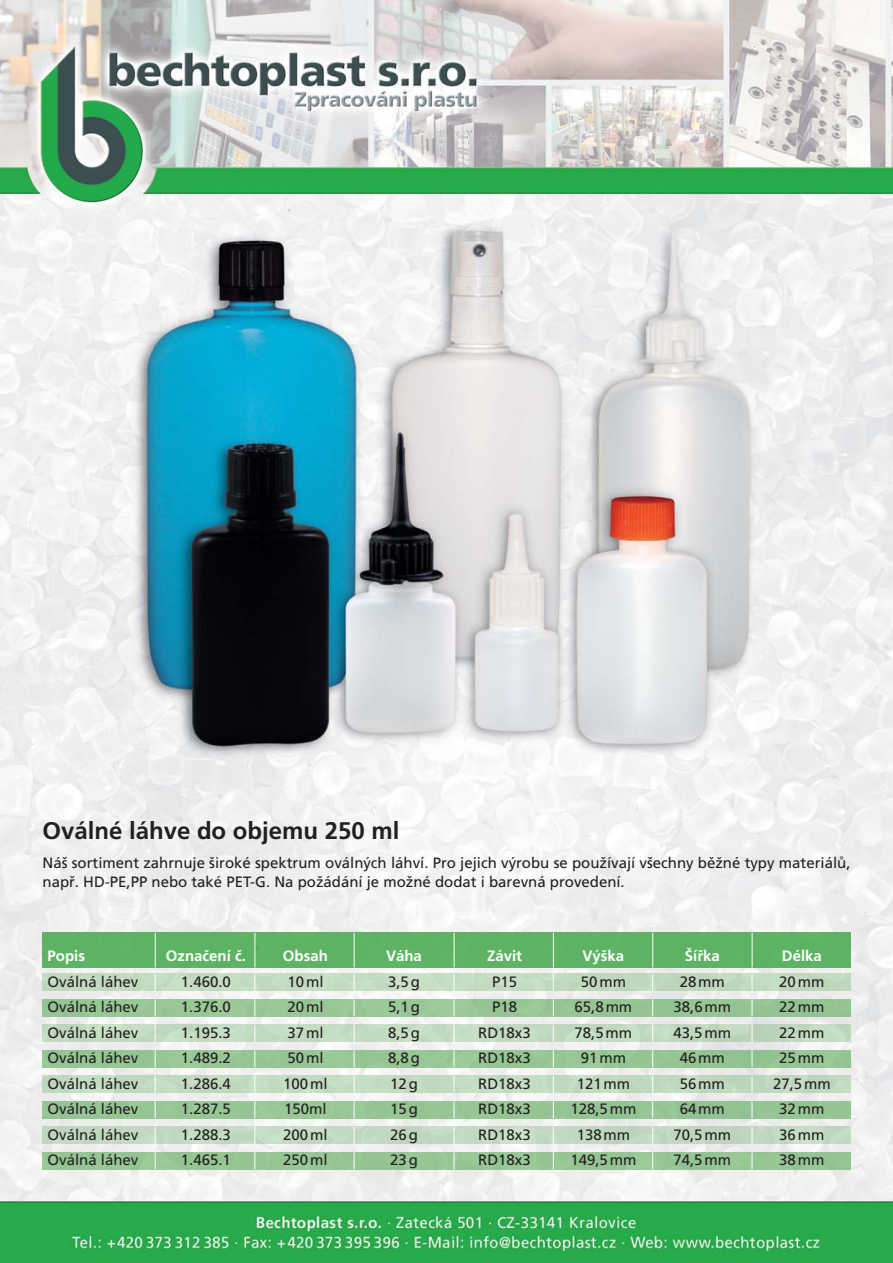
<style>
.page{position:relative;width:893px;height:1263px;background:#fff}
.page>*{position:absolute;margin:0;border:0;box-sizing:border-box;transform-origin:0 0}
.t1{font:700 24px "Frutiger CE";color:#231f20}
.t2{font:15px/19.5px "Frutiger CE";color:#231f20}
.t3{font:700 15px "Frutiger CE";color:#fff}
</style>
<div class="page">
<img style="left:0;top:0;width:893px;height:1263px">
<div style="left:43px;top:933px;width:807px;height:34px;background:#5db363"></div>
<div style="left:43px;top:974px;width:807px;height:17px;background:#c3dbc0"></div>
<div style="left:43px;top:999px;width:807px;height:17px;background:#96c694"></div>
<img style="left:43px;top:1025px;width:807px;height:17px">
<div style="left:43px;top:1050px;width:807px;height:17px;background:#95c693"></div>
<div style="left:43px;top:1076px;width:807px;height:17px;background:#c2dabf"></div>
<div style="left:43px;top:1101px;width:807px;height:17px;background:#94c593"></div>
<img style="left:43px;top:1127px;width:807px;height:17px">
<div style="left:43px;top:1152px;width:807px;height:17px;background:#95c693"></div>
<hr style="left:155px;top:933px;width:1px;height:34px;background:#fff">
<svg style="left:155px;top:974px;width:1px;height:17px"></svg>
<hr style="left:255px;top:933px;width:1px;height:34px;background:#fff">
<svg style="left:254px;top:974px;width:1px;height:17px"></svg>
<hr style="left:354px;top:933px;width:1px;height:34px;background:#fff">
<svg style="left:354px;top:974px;width:1px;height:17px"></svg>
<hr style="left:454px;top:933px;width:1px;height:34px;background:#fff">
<svg style="left:454px;top:974px;width:1px;height:17px"></svg>
<hr style="left:553px;top:933px;width:1px;height:34px;background:#fff">
<svg style="left:553px;top:974px;width:1px;height:17px"></svg>
<hr style="left:652px;top:933px;width:1px;height:34px;background:#fff">
<svg style="left:652px;top:974px;width:1px;height:17px"></svg>
<hr style="left:752px;top:933px;width:1px;height:34px;background:#fff">
<svg style="left:752px;top:974px;width:1px;height:17px"></svg>
<svg style="left:155px;top:999px;width:1px;height:17px"></svg>
<svg style="left:254px;top:999px;width:1px;height:17px"></svg>
<svg style="left:354px;top:999px;width:1px;height:17px"></svg>
<svg style="left:454px;top:999px;width:1px;height:17px"></svg>
<svg style="left:553px;top:999px;width:1px;height:17px"></svg>
<svg style="left:652px;top:999px;width:1px;height:17px"></svg>
<svg style="left:752px;top:999px;width:1px;height:17px"></svg>
<svg style="left:155px;top:1025px;width:1px;height:17px"></svg>
<svg style="left:254px;top:1025px;width:1px;height:17px"></svg>
<svg style="left:354px;top:1025px;width:1px;height:17px"></svg>
<svg style="left:454px;top:1025px;width:1px;height:17px"></svg>
<svg style="left:553px;top:1025px;width:1px;height:17px"></svg>
<svg style="left:652px;top:1025px;width:1px;height:17px"></svg>
<svg style="left:752px;top:1025px;width:1px;height:17px"></svg>
<svg style="left:155px;top:1050px;width:1px;height:17px"></svg>
<svg style="left:254px;top:1050px;width:1px;height:17px"></svg>
<svg style="left:354px;top:1050px;width:1px;height:17px"></svg>
<svg style="left:454px;top:1050px;width:1px;height:17px"></svg>
<svg style="left:553px;top:1050px;width:1px;height:17px"></svg>
<svg style="left:652px;top:1050px;width:1px;height:17px"></svg>
<svg style="left:752px;top:1050px;width:1px;height:17px"></svg>
<svg style="left:155px;top:1076px;width:1px;height:17px"></svg>
<svg style="left:254px;top:1076px;width:1px;height:17px"></svg>
<svg style="left:354px;top:1076px;width:1px;height:17px"></svg>
<svg style="left:454px;top:1076px;width:1px;height:17px"></svg>
<svg style="left:553px;top:1076px;width:1px;height:17px"></svg>
<svg style="left:652px;top:1076px;width:1px;height:17px"></svg>
<svg style="left:752px;top:1076px;width:1px;height:17px"></svg>
<svg style="left:155px;top:1101px;width:1px;height:17px"></svg>
<svg style="left:254px;top:1101px;width:1px;height:17px"></svg>
<svg style="left:354px;top:1101px;width:1px;height:17px"></svg>
<svg style="left:454px;top:1101px;width:1px;height:17px"></svg>
<svg style="left:553px;top:1101px;width:1px;height:17px"></svg>
<svg style="left:652px;top:1101px;width:1px;height:17px"></svg>
<svg style="left:752px;top:1101px;width:1px;height:17px"></svg>
<svg style="left:155px;top:1127px;width:1px;height:17px"></svg>
<svg style="left:254px;top:1127px;width:1px;height:17px"></svg>
<svg style="left:354px;top:1127px;width:1px;height:17px"></svg>
<svg style="left:454px;top:1127px;width:1px;height:17px"></svg>
<svg style="left:553px;top:1127px;width:1px;height:17px"></svg>
<svg style="left:652px;top:1127px;width:1px;height:17px"></svg>
<svg style="left:752px;top:1127px;width:1px;height:17px"></svg>
<svg style="left:155px;top:1152px;width:1px;height:17px"></svg>
<svg style="left:254px;top:1152px;width:1px;height:17px"></svg>
<svg style="left:354px;top:1152px;width:1px;height:17px"></svg>
<svg style="left:454px;top:1152px;width:1px;height:17px"></svg>
<svg style="left:553px;top:1152px;width:1px;height:17px"></svg>
<svg style="left:652px;top:1152px;width:1px;height:17px"></svg>
<svg style="left:752px;top:1152px;width:1px;height:17px"></svg>
<h1 class="t1" style="left:43px;top:819px;width:358px">Oválné láhve do objemu 250 ml</h1>
<p class="t2" style="left:43px;top:854px;width:809px">Náš sortiment zahrnuje široké spektrum oválných láhví. Pro jejich výrobu se používají všechny běžné typy materiálů, např. HD-PE,PP nebo také PET-G. Na požádání je možné dodat i barevná provedení.</p>
<p class="t3" style="left:48px;top:949px;width:39px">Popis</p>
<p class="t3" style="left:166px;top:949px;width:81px">Označení č.</p>
<p class="t3" style="left:283px;top:949px;width:46px">Obsah</p>
<p class="t3" style="left:386px;top:949px;width:37px">Váha</p>
<p class="t3" style="left:487px;top:949px;width:36px">Závit</p>
<p class="t3" style="left:583px;top:949px;width:43px">Výška</p>
<p class="t3" style="left:685px;top:949px;width:36px">Šířka</p>
<p class="t3" style="left:782px;top:949px;width:41px">Délka</p>
<p class="t2" style="left:48px;top:973px;width:92px">Oválná láhev</p>
<p class="t2" style="left:181px;top:973px;width:51px">1.460.0</p>
<p class="t2" style="left:287px;top:973px;width:38px">10ml</p>
<p class="t2" style="left:388px;top:973px;width:33px">3,5g</p>
<p class="t2" style="left:492px;top:973px;width:26px">P15</p>
<p class="t2" style="left:581px;top:973px;width:47px">50mm</p>
<p class="t2" style="left:680px;top:973px;width:47px">28mm</p>
<p class="t2" style="left:779px;top:973px;width:47px">20mm</p>
<p class="t2" style="left:48px;top:999px;width:92px">Oválná láhev</p>
<p class="t2" style="left:181px;top:999px;width:51px">1.376.0</p>
<p class="t2" style="left:287px;top:999px;width:38px">20ml</p>
<p class="t2" style="left:388px;top:999px;width:33px">5,1g</p>
<p class="t2" style="left:492px;top:999px;width:26px">P18</p>
<p class="t2" style="left:575px;top:999px;width:59px">65,8mm</p>
<p class="t2" style="left:673px;top:999px;width:59px">38,6mm</p>
<p class="t2" style="left:779px;top:999px;width:47px">22mm</p>
<p class="t2" style="left:48px;top:1024px;width:92px">Oválná láhev</p>
<p class="t2" style="left:181px;top:1024px;width:51px">1.195.3</p>
<p class="t2" style="left:287px;top:1024px;width:38px">37ml</p>
<p class="t2" style="left:388px;top:1024px;width:33px">8,5g</p>
<p class="t2" style="left:478px;top:1024px;width:54px">RD18x3</p>
<p class="t2" style="left:575px;top:1024px;width:59px">78,5mm</p>
<p class="t2" style="left:673px;top:1024px;width:59px">43,5mm</p>
<p class="t2" style="left:779px;top:1024px;width:47px">22mm</p>
<p class="t2" style="left:48px;top:1050px;width:92px">Oválná láhev</p>
<p class="t2" style="left:181px;top:1050px;width:51px">1.489.2</p>
<p class="t2" style="left:287px;top:1050px;width:38px">50ml</p>
<p class="t2" style="left:388px;top:1050px;width:33px">8,8g</p>
<p class="t2" style="left:478px;top:1050px;width:54px">RD18x3</p>
<p class="t2" style="left:581px;top:1050px;width:47px">91mm</p>
<p class="t2" style="left:680px;top:1050px;width:47px">46mm</p>
<p class="t2" style="left:779px;top:1050px;width:47px">25mm</p>
<p class="t2" style="left:48px;top:1075px;width:92px">Oválná láhev</p>
<p class="t2" style="left:181px;top:1075px;width:51px">1.286.4</p>
<p class="t2" style="left:283px;top:1075px;width:46px">100ml</p>
<p class="t2" style="left:390px;top:1075px;width:29px">12g</p>
<p class="t2" style="left:478px;top:1075px;width:54px">RD18x3</p>
<p class="t2" style="left:577px;top:1075px;width:55px">121mm</p>
<p class="t2" style="left:680px;top:1075px;width:47px">56mm</p>
<p class="t2" style="left:773px;top:1075px;width:59px">27,5mm</p>
<p class="t2" style="left:48px;top:1101px;width:92px">Oválná láhev</p>
<p class="t2" style="left:181px;top:1101px;width:51px">1.287.5</p>
<p class="t2" style="left:284px;top:1101px;width:44px">150ml</p>
<p class="t2" style="left:390px;top:1101px;width:29px">15g</p>
<p class="t2" style="left:478px;top:1101px;width:54px">RD18x3</p>
<p class="t2" style="left:570px;top:1101px;width:68px">128,5mm</p>
<p class="t2" style="left:680px;top:1101px;width:47px">64mm</p>
<p class="t2" style="left:779px;top:1101px;width:47px">32mm</p>
<p class="t2" style="left:48px;top:1126px;width:92px">Oválná láhev</p>
<p class="t2" style="left:181px;top:1126px;width:51px">1.288.3</p>
<p class="t2" style="left:283px;top:1126px;width:46px">200ml</p>
<p class="t2" style="left:390px;top:1126px;width:29px">26g</p>
<p class="t2" style="left:478px;top:1126px;width:54px">RD18x3</p>
<p class="t2" style="left:577px;top:1126px;width:55px">138mm</p>
<p class="t2" style="left:673px;top:1126px;width:59px">70,5mm</p>
<p class="t2" style="left:779px;top:1126px;width:47px">36mm</p>
<p class="t2" style="left:48px;top:1152px;width:92px">Oválná láhev</p>
<p class="t2" style="left:181px;top:1152px;width:51px">1.465.1</p>
<p class="t2" style="left:283px;top:1152px;width:46px">250ml</p>
<p class="t2" style="left:390px;top:1152px;width:29px">23g</p>
<p class="t2" style="left:478px;top:1152px;width:54px">RD18x3</p>
<p class="t2" style="left:570px;top:1152px;width:68px">149,5mm</p>
<p class="t2" style="left:673px;top:1152px;width:59px">74,5mm</p>
<p class="t2" style="left:779px;top:1152px;width:47px">38mm</p>
</div>
